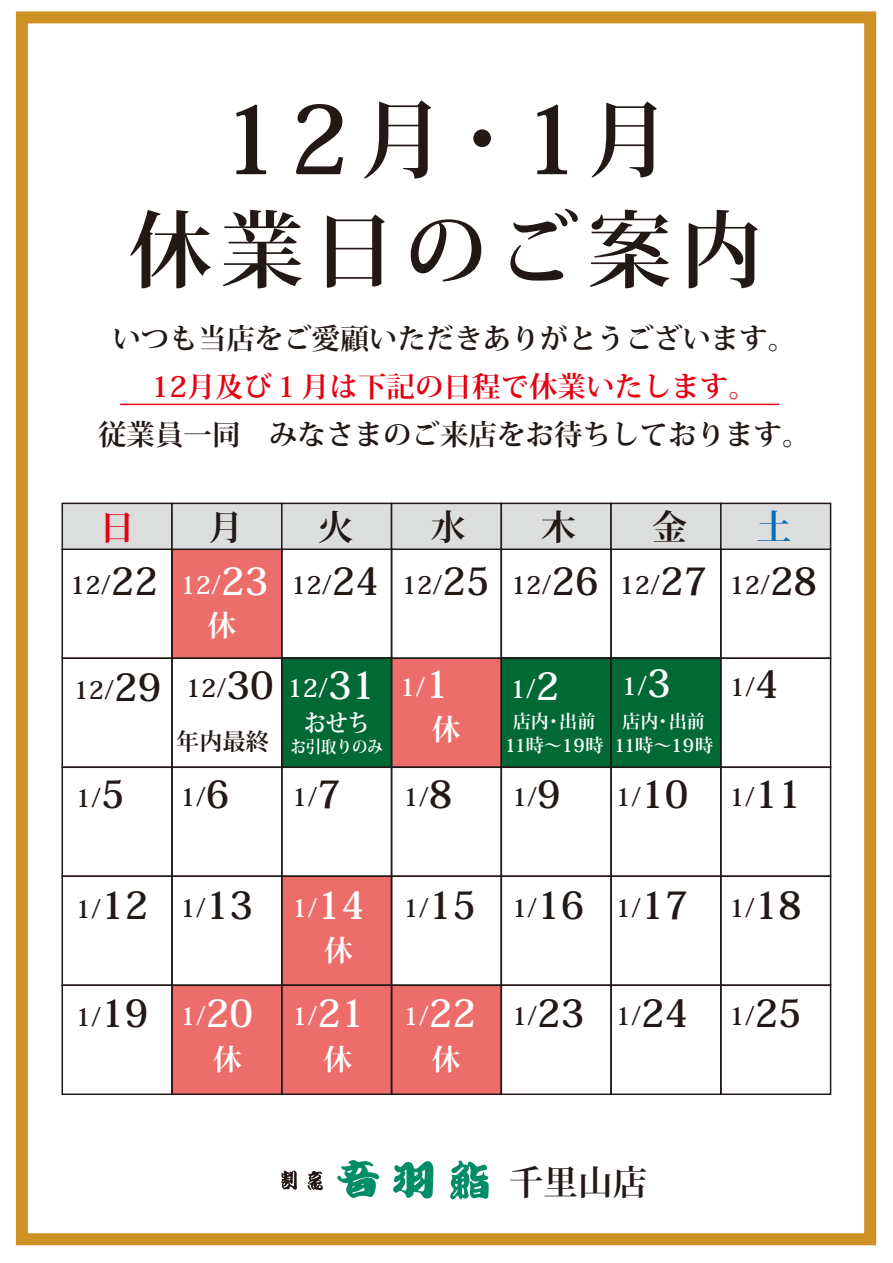
<style>
.page{position:relative;width:893px;height:1263px;background:#fff}
.page>*{position:absolute;margin:0;border:0;box-sizing:border-box;transform-origin:0 0}
.t1{font:700 94.65px "Koz Min Pr 6 N";color:#221815}
.t2{font:700 83.55px "Koz Min Pr 6 N";letter-spacing:.1em;color:#221815}
.t3{font:700 34.95px "Koz Min Pr 6 N";color:#221815}
.t4{font:700 34.95px "Koz Min Pr 6 N";color:#e60012}
.t5{font:700 34.95px "Koz Min Pr 6 N";color:#036eb8}
.t6{font:700 34.5px "Koz Min Pr 6 N";color:#221815}
.t7{font:700 28.8px "Koz Min Pr 6 N";color:#fff}
.t8{font:700 28.5px "Koz Min Pr 6 N";color:#221815}
.t9{font:700 28.5px "Koz Min Pr 6 N";color:#e60012}
.t10{font:700 24.45px "Koz Min Pr 6 N";color:#221815}
.t11{font:700 24.45px "Koz Min Pr 6 N";color:#fff}
.t12{font:700 24.45px "Koz Min Pr 6 N";color:#fff;scale:.9 1}
.t13{font:700 23.25px "Koz Min Pr 6 N";color:#221815}
.t14{font:700 18.15px/23.1px "Koz Min Pr 6 N";color:#fff;text-align:center}
.t15{font:700 17.1px "Koz Min Pr 6 N";color:#fff;scale:.9 1}
.s1{font-size:85.95px}
.s2{font-size:83.55px}
.s3{font-size:37.65px}
.s4{color:#fff}
.s5{font-size:37.65px;color:#fff}
</style>
<div class="page">
<div style="left:172px;top:549px;width:110px;height:109px;background:#ec6d6a"></div>
<div style="left:391px;top:659px;width:110px;height:108px;background:#ec6d6a"></div>
<div style="left:282px;top:877px;width:109px;height:110px;background:#ec6d6a"></div>
<div style="left:172px;top:985px;width:329px;height:110px;background:#ec6d6a"></div>
<div style="left:282px;top:657px;width:109px;height:111px;background:#006934"></div>
<div style="left:501px;top:657px;width:220px;height:110px;background:#006934"></div>
<div style="left:16px;top:11px;width:860px;height:1234px;border:12px solid #ce9123"></div>
<div style="left:62px;top:548px;width:111px;height:111px;border:2px solid #221815"></div>
<div style="left:171px;top:548px;width:112px;height:111px;border:2px solid #221815"></div>
<div style="left:281px;top:548px;width:111px;height:111px;border:2px solid #221815"></div>
<div style="left:501px;top:548px;width:111px;height:111px;border:2px solid #221815"></div>
<div style="left:610px;top:548px;width:112px;height:111px;border:2px solid #221815"></div>
<div style="left:720px;top:548px;width:111px;height:111px;border:2px solid #221815"></div>
<div style="left:62px;top:503px;width:111px;height:47px;background:#dcdddd;border:2px solid #221815"></div>
<div style="left:171px;top:503px;width:112px;height:47px;background:#dcdddd;border:2px solid #221815"></div>
<div style="left:281px;top:503px;width:111px;height:47px;background:#dcdddd;border:2px solid #221815"></div>
<div style="left:391px;top:503px;width:111px;height:47px;background:#dcdddd;border:2px solid #221815"></div>
<div style="left:501px;top:503px;width:111px;height:47px;background:#dcdddd;border:2px solid #221815"></div>
<div style="left:610px;top:503px;width:112px;height:47px;background:#dcdddd;border:2px solid #221815"></div>
<div style="left:720px;top:503px;width:111px;height:47px;background:#dcdddd;border:2px solid #221815"></div>
<div style="left:62px;top:657px;width:111px;height:111px;border:2px solid #221815"></div>
<div style="left:171px;top:657px;width:112px;height:111px;border:2px solid #221815"></div>
<div style="left:281px;top:657px;width:111px;height:111px;border:2px solid #221815"></div>
<div style="left:391px;top:657px;width:111px;height:111px;border:2px solid #221815"></div>
<div style="left:501px;top:657px;width:111px;height:111px;border:2px solid #221815"></div>
<div style="left:610px;top:657px;width:112px;height:111px;border:2px solid #221815"></div>
<div style="left:720px;top:657px;width:111px;height:111px;border:2px solid #221815"></div>
<div style="left:62px;top:766px;width:111px;height:111px;border:2px solid #221815"></div>
<div style="left:171px;top:766px;width:112px;height:111px;border:2px solid #221815"></div>
<div style="left:281px;top:766px;width:111px;height:111px;border:2px solid #221815"></div>
<div style="left:391px;top:766px;width:111px;height:111px;border:2px solid #221815"></div>
<div style="left:501px;top:766px;width:111px;height:111px;border:2px solid #221815"></div>
<div style="left:610px;top:766px;width:112px;height:111px;border:2px solid #221815"></div>
<div style="left:720px;top:766px;width:111px;height:111px;border:2px solid #221815"></div>
<div style="left:62px;top:875px;width:111px;height:111px;border:2px solid #221815"></div>
<div style="left:171px;top:875px;width:112px;height:111px;border:2px solid #221815"></div>
<div style="left:281px;top:875px;width:111px;height:111px;border:2px solid #221815"></div>
<div style="left:391px;top:875px;width:111px;height:111px;border:2px solid #221815"></div>
<div style="left:501px;top:875px;width:111px;height:111px;border:2px solid #221815"></div>
<div style="left:610px;top:875px;width:112px;height:111px;border:2px solid #221815"></div>
<div style="left:720px;top:875px;width:111px;height:111px;border:2px solid #221815"></div>
<div style="left:62px;top:984px;width:111px;height:111px;border:2px solid #221815"></div>
<div style="left:171px;top:984px;width:112px;height:111px;border:2px solid #221815"></div>
<div style="left:281px;top:984px;width:111px;height:111px;border:2px solid #221815"></div>
<div style="left:391px;top:984px;width:111px;height:111px;border:2px solid #221815"></div>
<div style="left:501px;top:984px;width:111px;height:111px;border:2px solid #221815"></div>
<div style="left:610px;top:984px;width:112px;height:111px;border:2px solid #221815"></div>
<div style="left:720px;top:984px;width:111px;height:111px;border:2px solid #221815"></div>
<hr style="left:120px;top:404px;width:659px;height:1px;background:#e60012">
<svg style="left:337px;top:1160px;width:42px;height:38px"></svg>
<svg style="left:450px;top:1160px;width:39px;height:39px"></svg>
<svg style="left:393px;top:1161px;width:40px;height:37px"></svg>
<svg style="left:281px;top:1170px;width:16px;height:20px"></svg>
<svg style="left:308px;top:1171px;width:15px;height:19px"></svg>
<h1 class="t1" style="left:221px;top:86px;width:451px">12<span class="s1">月</span><span class="s2">・</span>1<span class="s2">月</span></h1>
<h2 class="t2" style="left:129px;top:203px;width:636px">休業日のご案内</h2>
<p class="t8" style="left:112px;top:322px;width:685px">いつも当店をご愛顧いただきありがとうございます。</p>
<p class="t9" style="left:152px;top:370px;width:607px">12月及び１月は下記の日程で休業いたします。</p>
<p class="t8" style="left:98px;top:418px;width:714px">従業員一同　みなさまのご来店をお待ちしております。</p>
<h3 class="t4" style="left:100px;top:507px;width:36px">日</h3>
<h3 class="t3" style="left:208px;top:507px;width:36px">月</h3>
<h3 class="t3" style="left:318px;top:507px;width:36px">火</h3>
<h3 class="t3" style="left:431px;top:507px;width:36px">水</h3>
<h3 class="t3" style="left:541px;top:507px;width:36px">木</h3>
<h3 class="t3" style="left:652px;top:507px;width:36px">金</h3>
<h3 class="t5" style="left:756px;top:507px;width:36px">土</h3>
<p class="t10" style="left:70px;top:571px;width:749px">12/<span class="s3">22</span> <span class="s4">12/</span><span class="s5">23</span> 12/<span class="s3">24</span> 12/<span class="s3">25</span> 12/<span class="s3">26</span> 12/<span class="s3">27</span> 12/<span class="s3">28</span></p>
<p class="t7" style="left:208px;top:610px;width:30px">休</p>
<p class="t10" style="left:74px;top:675px;width:303px">12/<span class="s3">29</span> 12/<span class="s3">30</span> <span class="s4">12/</span><span class="s5">31</span></p>
<p class="t13" style="left:176px;top:729px;width:95px">年内最終</p>
<p class="t12" style="left:304px;top:709px;width:75px">おせち</p>
<p class="t15" style="left:290px;top:737px;width:104px">お引取りのみ</p>
<p class="t11" style="left:400px;top:673px;width:50px">1/<span class="s3">1</span></p>
<p class="t11" style="left:511px;top:675px;width:50px">1/<span class="s3">2</span></p>
<p class="t11" style="left:622px;top:672px;width:50px">1/<span class="s3">3</span></p>
<p class="t10" style="left:730px;top:673px;width:50px">1/<span class="s3">4</span></p>
<p class="t7" style="left:432px;top:713px;width:30px">休</p>
<p class="t14" style="left:505px;top:711px;width:101px">店内・出前<br>11時～19時</p>
<p class="t14" style="left:614px;top:711px;width:101px">店内・出前<br>11時～19時</p>
<p class="t10" style="left:76px;top:784px;width:50px">1/<span class="s3">5</span></p>
<p class="t10" style="left:181px;top:783px;width:50px">1/<span class="s3">6</span></p>
<p class="t10" style="left:292px;top:783px;width:50px">1/<span class="s3">7</span></p>
<p class="t10" style="left:403px;top:783px;width:50px">1/<span class="s3">8</span></p>
<p class="t10" style="left:512px;top:783px;width:50px">1/<span class="s3">9</span></p>
<p class="t10" style="left:616px;top:783px;width:188px">1/<span class="s3">10</span> 1/<span class="s3">11</span></p>
<p class="t10" style="left:76px;top:894px;width:727px">1/<span class="s3">12</span> 1/<span class="s3">13</span> <span class="s4">1/</span><span class="s5">14</span> 1/<span class="s3">15</span> 1/<span class="s3">16</span> 1/<span class="s3">17</span> 1/<span class="s3">18</span></p>
<p class="t7" style="left:324px;top:934px;width:30px">休</p>
<p class="t10" style="left:76px;top:1002px;width:727px">1/<span class="s3">19</span> <span class="s4">1/</span><span class="s5">20</span> <span class="s4">1/</span><span class="s5">21</span> <span class="s4">1/</span><span class="s5">22</span> 1/<span class="s3">23</span> 1/<span class="s3">24</span> 1/<span class="s3">25</span></p>
<p class="t7" style="left:213px;top:1043px;width:30px">休</p>
<p class="t7" style="left:324px;top:1043px;width:30px">休</p>
<p class="t7" style="left:432px;top:1043px;width:30px">休</p>
<h3 class="t6" style="left:509px;top:1163px;width:140px">千里山店</h3>
</div>
